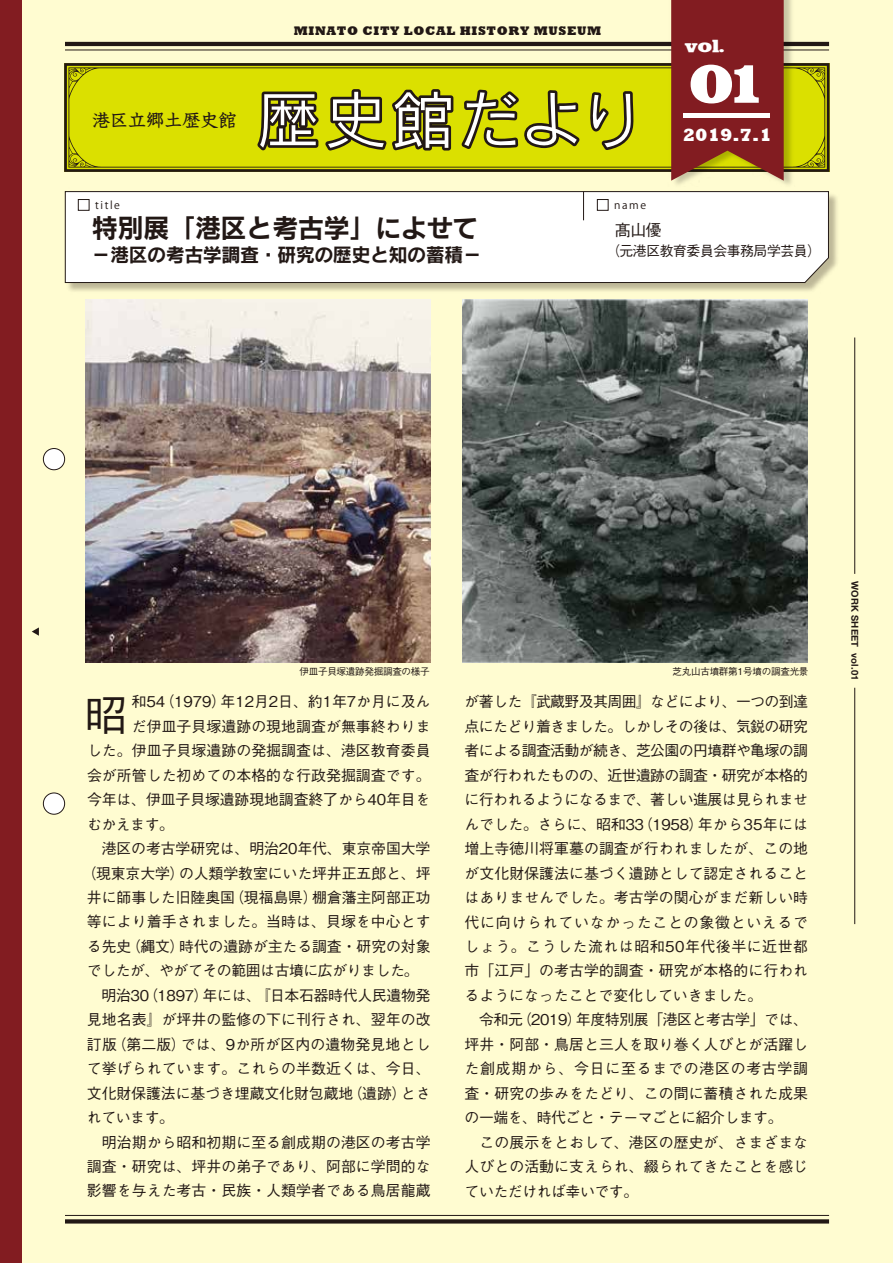
<style>
.page{position:relative;width:893px;height:1263px;background:#fffcd1}
.page>*{position:absolute;margin:0;border:0;box-sizing:border-box;transform-origin:0 0}
.t1{font:52.05px "Fette Egyptienne";color:#fff}
.t2{font:500 42.45px "Gothic BBB Pro";color:#221815}
.t3{font:26.55px "Rodin CID B";letter-spacing:-.03em;color:#221815}
.t4{font:19.2px "Rodin CID B";letter-spacing:-.03em;color:#221815}
.t5{font:800 18px "Rockwell";color:#fff}
.t6{font:500 18px "G Kyoka ICA";color:#221815}
.t7{font:16.95px "Fette Egyptienne";color:#fff}
.t8{font:500 15.9px "Gothic BBB Pro";color:#221815}
.t9{font:500 14.85px/24.5px "Gothic BBB Pro";letter-spacing:.005em;color:#221815}
.t10{font:500 14.85px "Gothic BBB Pro";letter-spacing:-.02em;color:#221815}
.t11{font:500 14.85px "Gothic BBB Pro";letter-spacing:-.03em;color:#221815}
.t12{font:500 13.8px "Gothic BBB Pro";letter-spacing:-.03em;color:#221815}
.t13{font:800 12.75px "Rockwell";letter-spacing:.05em;color:#221815}
.t14{font:10.65px "Koz Go Pr 6 N";letter-spacing:.15em;color:#221815}
.t15{font:500 9.6px "Gothic BBB Pro";letter-spacing:-.03em;color:#221815}
.t16{font:700 9.6px "Helvetica Neue";letter-spacing:.02em;color:#221815}
</style>
<div class="page">
<div style="left:43px;top:448px;width:22px;height:22px;background:#fff;border-radius:50%"></div>
<div style="left:43px;top:448px;width:22px;height:22px;border:1px solid #221815;border-radius:50%"></div>
<div style="left:43px;top:793px;width:22px;height:21px;background:#fff;border-radius:50%"></div>
<div style="left:43px;top:793px;width:22px;height:21px;border:1px solid #221815;border-radius:50%"></div>
<img style="left:64px;top:191px;width:792px;height:151px">
<hr style="left:65px;top:42px;width:764px;height:4px;background:#221815">
<hr style="left:65px;top:50px;width:764px;height:1px;background:#221815">
<svg style="left:65px;top:1219px;width:764px;height:4px;background:#332923"></svg>
<hr style="left:65px;top:1215px;width:764px;height:1px;background:#221815">
<svg style="left:64px;top:63px;width:559px;height:109px;background:#5b560e"></svg>
<svg style="left:68px;top:67px;width:555px;height:101px;background:#d4d800"></svg>
<img style="left:623px;top:0;width:221px;height:238px">
<svg style="left:671px;top:0;width:113px;height:181px;background:#882b27"></svg>
<div style="left:683px;top:113px;width:87px;height:5px;background:#fff"></div>
<svg style="left:257px;top:92px;width:62px;height:58px;background:#918e59"></svg>
<svg style="left:590px;top:91px;width:44px;height:59px;background:#b1b130"></svg>
<svg style="left:462px;top:90px;width:118px;height:59px;background:#b0b02f"></svg>
<svg style="left:325px;top:89px;width:128px;height:62px;background:#a3a14b"></svg>
<div style="left:0;top:0;width:22px;height:1263px;background:#821c21"></div>
<div style="left:65px;top:191px;width:764px;height:92px;background:#fff"></div>
<div style="left:78px;top:199px;width:11px;height:12px;border:1px solid #221815"></div>
<div style="left:597px;top:199px;width:11px;height:12px;border:1px solid #221815"></div>
<svg style="left:583px;top:192px;width:1px;height:28px"></svg>
<svg style="left:32px;top:627px;width:7px;height:9px"></svg>
<hr style="left:854px;top:337px;width:1px;height:237px;background:#221815">
<hr style="left:854px;top:688px;width:1px;height:236px;background:#221815">
<img style="left:86px;top:299px;width:344px;height:364px">
<img style="left:462px;top:299px;width:345px;height:364px">
<p class="t6" style="left:92px;top:109px;width:146px">港区立郷土歴史館</p>
<p class="t13" style="left:294px;top:23px;width:309px">MINATO CITY LOCAL HISTORY MUSEUM</p>
<p class="t7" style="left:684px;top:34px;width:41px">vol.</p>
<p class="t1" style="left:689px;top:47px;width:72px">01</p>
<p class="t5" style="left:683px;top:125px;width:90px">2019.7.1</p>
<p class="t14" style="left:95px;top:199px;width:26px">title</p>
<p class="t3" style="left:92px;top:210px;width:389px">特別展「港区と考古学」によせて</p>
<p class="t4" style="left:92px;top:242px;width:392px">－港区の考古学調査・研究の歴史と知の蓄積－</p>
<p class="t14" style="left:614px;top:199px;width:33px">name</p>
<p class="t8" style="left:615px;top:218px;width:48px">髙山優</p>
<p class="t12" style="left:607px;top:239px;width:216px">（元港区教育委員会事務局学芸員）</p>
<p class="t15" style="left:300px;top:664px;width:132px">伊皿子貝塚遺跡発掘調査の様子</p>
<p class="t15" style="left:673px;top:664px;width:137px">芝丸山古墳群第1号墳の調査光景</p>
<p class="t9" style="left:87px;top:688px;width:345px">　　　和54（1979）年12月2日、約1年7か月に及ん</p>
<p class="t9" style="left:87px;top:712px;width:345px">　　　だ伊皿子貝塚遺跡の現地調査が無事終わりま</p>
<p class="t9" style="left:87px;top:737px;width:345px">した。伊皿子貝塚遺跡の発掘調査は、港区教育委員</p>
<p class="t9" style="left:87px;top:761px;width:345px">会が所管した初めての本格的な行政発掘調査です。</p>
<p class="t9" style="left:87px;top:785px;width:345px">今年は、伊皿子貝塚遺跡現地調査終了から40年目を</p>
<p class="t9" style="left:87px;top:810px;width:89px">むかえます。</p>
<p class="t9" style="left:87px;top:834px;width:345px">　港区の考古学研究は、明治20年代、東京帝国大学</p>
<p class="t9" style="left:82px;top:859px;width:350px">（現東京大学）の人類学教室にいた坪井正五郎と、坪</p>
<p class="t9" style="left:87px;top:883px;width:345px">井に師事した旧陸奥国（現福島県）棚倉藩主阿部正功</p>
<p class="t9" style="left:87px;top:908px;width:345px">等により着手されました。当時は、貝塚を中心とす</p>
<p class="t9" style="left:87px;top:932px;width:345px">る先史（縄文）時代の遺跡が主たる調査・研究の対象</p>
<p class="t11" style="left:87px;top:959px;width:333px">でしたが、やがてその範囲は古墳に広がりました。</p>
<p class="t10" style="left:87px;top:983px;width:345px">　明治30（1897）年には、『日本石器時代人民遺物発</p>
<p class="t9" style="left:87px;top:1005px;width:345px">見地名表』が坪井の監修の下に刊行され、翌年の改</p>
<p class="t9" style="left:87px;top:1030px;width:345px">訂版（第二版）では、9か所が区内の遺物発見地とし</p>
<p class="t9" style="left:87px;top:1054px;width:345px">て挙げられています。これらの半数近くは、今日、</p>
<p class="t9" style="left:87px;top:1079px;width:345px">文化財保護法に基づき埋蔵文化財包蔵地（遺跡）とさ</p>
<p class="t9" style="left:87px;top:1103px;width:89px">れています。</p>
<p class="t9" style="left:87px;top:1128px;width:345px">　明治期から昭和初期に至る創成期の港区の考古学</p>
<p class="t9" style="left:87px;top:1152px;width:345px">調査・研究は、坪井の弟子であり、阿部に学問的な</p>
<p class="t9" style="left:87px;top:1177px;width:345px">影響を与えた考古・民族・人類学者である鳥居龍蔵</p>
<p class="t2" style="left:85px;top:680px;width:44px">昭</p>
<p class="t9" style="left:465px;top:688px;width:345px">が著した『武蔵野及其周囲』などにより、一つの到達点にたどり着きました。しかしその後は、気鋭の研究者による調査活動が続き、芝公園の円墳群や亀塚の調査が行われたものの、近世遺跡の調査・研究が本格的に行われるようになるまで、著しい進展は見られませんでした。さらに、昭和33（1958）年から35年には増上寺徳川将軍墓の調査が行われましたが、この地が文化財保護法に基づく遺跡として認定されることはありませんでした。考古学の関心がまだ新しい時代に向けられていなかったことの象徴といえるでしょう。こうした流れは昭和50年代後半に近世都市「江戸」の考古学的調査・研究が本格的に行われるようになったことで変化していきました。<br>　令和元（2019）年度特別展「港区と考古学」では、坪井・阿部・鳥居と三人を取り巻く人びとが活躍した創成期から、今日に至るまでの港区の考古学調査・研究の歩みをたどり、この間に蓄積された成果の一端を、時代ごと・テーマごとに紹介します。<br>　この展示をとおして、港区の歴史が、さまざまな人びとの活動に支えられ、綴られてきたことを感じていただければ幸いです。</p>
<p class="t16" style="left:862px;top:581px;width:101px;rotate:90deg">WORK SHEET vol.01</p>
</div>
